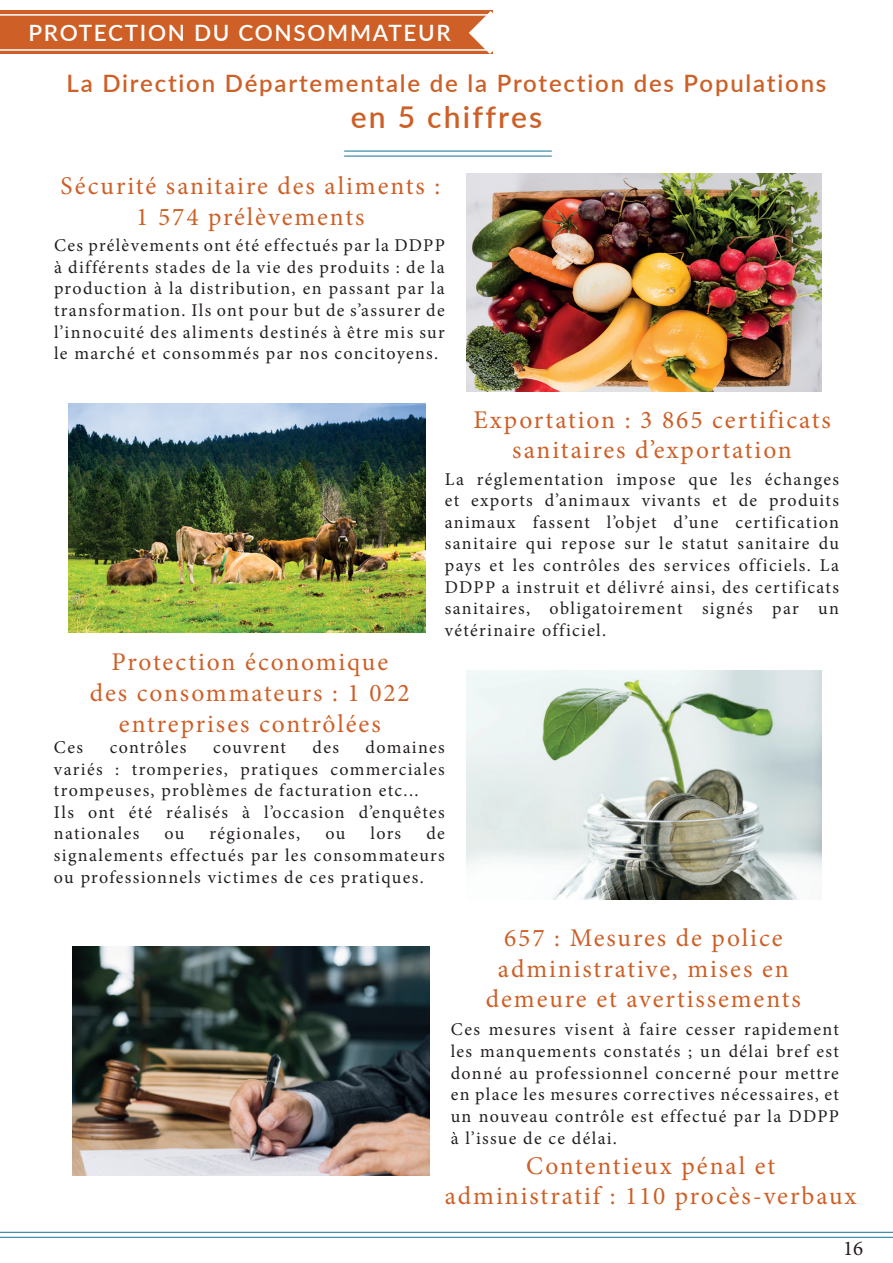
<style>
.page{position:relative;width:893px;height:1263px;background:#fff}
.page>*{position:absolute;margin:0;border:0;box-sizing:border-box;transform-origin:0 0}
.t1{font:600 30px "Lato";letter-spacing:.075em;color:#cd6027}
.t2{font:25.5px/30.6px "Minion Pro";letter-spacing:.075em;color:#cd6027;text-align:center}
.t3{font:600 24px "Lato";letter-spacing:.075em;color:#cd6027}
.t4{font:600 22.5px "Lato";letter-spacing:.075em;color:#fff}
.t5{font:21px "Minion Pro";color:#231f20}
.t6{font:18px/21.6px "Minion Pro";letter-spacing:.075em;color:#231f20;text-align:justify}
</style>
<div class="page">
<hr style="left:0;top:1232px;width:893px;height:1px;background:#107399">
<hr style="left:0;top:1237px;width:893px;height:1px;background:#107399">
<div style="left:0;top:11px;width:492px;height:43px;background:#ce6027"></div>
<svg style="left:469px;top:11px;width:24px;height:43px"></svg>
<hr style="left:0;top:49px;width:504px;height:2px;background:#fff">
<hr style="left:0;top:14px;width:490px;height:2px;background:#fff">
<img style="left:467px;top:174px;width:355px;height:217px">
<hr style="left:344px;top:151px;width:208px;height:1px;background:#107399">
<hr style="left:344px;top:156px;width:208px;height:1px;background:#107399">
<img style="left:68px;top:404px;width:357px;height:228px">
<img style="left:467px;top:671px;width:355px;height:228px">
<img style="left:72px;top:947px;width:357px;height:228px">
<p class="t4" style="left:28px;top:17px;width:424px">PROTECTION DU CONSOMMATEUR</p>
<h3 class="t3" style="left:67px;top:66px;width:761px">La Direction Départementale de la Protection des Populations</h3>
<h1 class="t1" style="left:351px;top:95px;width:193px">en 5 chiffres</h1>
<h2 class="t2" style="left:60px;top:171px;width:381px">Sécurité sanitaire des aliments :<br>1 574 prélèvements</h2>
<p class="t6" style="left:54px;top:235px;width:392px">Ces prélèvements ont été effectués par la DDPP à différents stades de la vie des produits : de la production à la distribution, en passant par la transformation. Ils ont pour but de s’assurer de l’innocuité des aliments destinés à être mis sur le marché et consommés par nos concitoyens.</p>
<h2 class="t2" style="left:90px;top:647px;width:322px">Protection économique des consommateurs : 1 022 entreprises contrôlées</h2>
<h2 class="t2" style="left:473px;top:404px;width:359px">Exportation : 3 865 certificats sanitaires d’exportation</h2>
<p class="t6" style="left:445px;top:468px;width:396px">La réglementation impose que les échanges et exports d’animaux vivants et de produits animaux fassent l’objet d’une certification sanitaire qui repose sur le statut sanitaire du pays et les contrôles des services officiels. La DDPP a instruit et délivré ainsi, des certificats sanitaires, obligatoirement signés par un vétérinaire officiel.</p>
<p class="t6" style="left:54px;top:736px;width:392px;text-align:left;text-indent:312px">domaines variés : tromperies, pratiques commerciales trompeuses, problèmes de facturation etc...<br>Ils ont été réalisés à l’occasion d’enquêtes nationales</p>
<p class="t6" style="left:54px;top:736px;width:31px">Ces</p>
<p class="t6" style="left:110px;top:736px;width:78px">contrôles</p>
<p class="t6" style="left:213px;top:736px;width:74px">couvrent</p>
<p class="t6" style="left:313px;top:736px;width:28px">des</p>
<p class="t6" style="left:54px;top:823px;width:392px;text-indent:372px">de signalements effectués par les consommateurs ou professionnels victimes de ces pratiques.</p>
<p class="t6" style="left:165px;top:823px;width:21px">ou</p>
<p class="t6" style="left:210px;top:823px;width:92px">régionales,</p>
<p class="t6" style="left:325px;top:823px;width:21px">ou</p>
<p class="t6" style="left:370px;top:823px;width:32px">lors</p>
<h2 class="t2" style="left:486px;top:923px;width:316px">657 : Mesures de police administrative, mises en demeure et avertissements</h2>
<p class="t6" style="left:451px;top:1019px;width:390px">Ces mesures visent à faire cesser rapidement les manquements constatés ; un délai bref est donné au professionnel concerné pour mettre en place les mesures correctives nécessaires, et un nouveau contrôle est effectué par la DDPP à l’issue de ce délai.</p>
<h2 class="t2" style="left:445px;top:1150px;width:413px">Contentieux pénal et<br>administratif : 110 procès-verbaux</h2>
<p class="t5" style="left:843px;top:1234px;width:22px">16</p>
</div>
